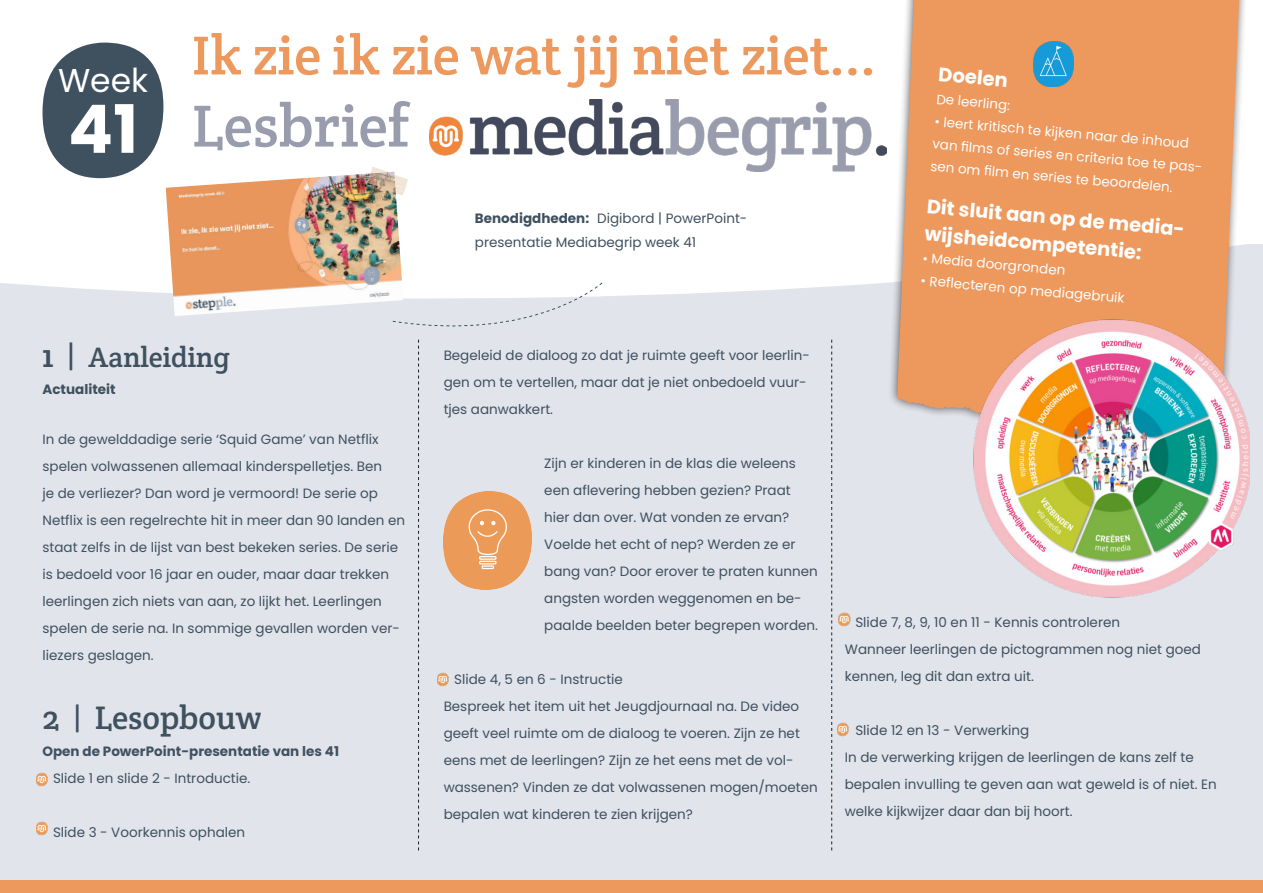
<style>
.page{position:relative;width:1263px;height:893px;background:#fff}
.page>*{position:absolute;margin:0;border:0;box-sizing:border-box;transform-origin:0 0}
.t1{font:700 66.75px "Poppins";color:#fff}
.t2{font:60px "Crete Round";color:#989cac}
.t3{font:55.5px "Crete Round";color:#ed985c}
.t4{font:33px "Crete Round";color:#3f505f}
.t5{font:33px "Poppins";color:#fff}
.t6{font:28.5px "Crete Round";color:#3f505f}
.t7{font:700 19.5px/27px "Poppins";color:#fff}
.t8{font:13.5px/27px "Poppins";color:#3f505f}
.t9{font:13.5px/22.5px "Poppins";color:#fff}
.t10{font:700 13.5px "Poppins";color:#405261}
.t11{font:700 13.5px "Poppins";color:#3f505f}
.s1{font-weight:700}
.s2{font-size:33px}
</style>
<div class="page">
<div style="left:0;top:244px;width:1263px;height:649px;background:#e1e4ea"></div>
<svg style="left:0;top:42px;width:873px;height:254px"></svg>
<svg style="left:43px;top:43px;width:120px;height:135px"></svg>
<div style="left:0;top:880px;width:1263px;height:13px;background:#ed985c"></div>
<svg style="left:873px;top:0;width:377px;height:460px"></svg>
<svg style="left:897px;top:0;width:342px;height:452px;background:#eb9d66"></svg>
<svg style="left:831px;top:340px;width:1px;height:510px"></svg>
<svg style="left:392px;top:282px;width:211px;height:568px"></svg>
<img style="left:430px;top:100px;width:457px;height:71px">
<img style="left:1033px;top:42px;width:40px;height:44px">
<img style="left:166px;top:172px;width:237px;height:144px">
<img style="left:967px;top:312px;width:282px;height:286px">
<img style="left:839px;top:612px;width:12px;height:15px">
<img style="left:837px;top:722px;width:12px;height:15px">
<svg style="left:367px;top:166px;width:41px;height:30px"></svg>
<img style="left:437px;top:672px;width:13px;height:16px">
<img style="left:36px;top:821px;width:12px;height:15px">
<img style="left:36px;top:772px;width:12px;height:15px">
<img style="left:444px;top:491px;width:88px;height:99px">
<p class="t5" style="left:58px;top:62px;width:92px">Week</p>
<p class="t1" style="left:68px;top:91px;width:72px">41</p>
<p class="t3" style="left:192px;top:20px;width:686px">Ik zie ik zie wat jij niet ziet...</p>
<p class="t2" style="left:192px;top:87px;width:219px">Lesbrief</p>
<p class="t8" style="left:475px;top:205px;width:274px"><span class="s1">Benodigdheden:</span> Digibord | PowerPoint-</p>
<p class="t8" style="left:475px;top:229px;width:223px">presentatie Mediabegrip week 41</p>
<p class="t7" style="left:940px;top:61px;width:71px;rotate:5deg">Doelen</p>
<p class="t9" style="left:937px;top:88px;width:75px;rotate:5deg">De leerling:</p>
<p class="t9" style="left:935px;top:110px;width:272px;rotate:5deg">• leert kritisch te kijken naar de inhoud van fi lms of series en criteria toe te pas&shy;sen om fi lm en series te beoordelen.</p>
<p class="t7" style="left:928px;top:193px;width:260px;rotate:5deg">Dit sluit aan op de media&shy;wijsheidcompetentie:</p>
<p class="t9" style="left:923px;top:247px;width:145px;rotate:5deg">• Media doorgronden</p>
<p class="t9" style="left:921px;top:269px;width:206px;rotate:5deg">• Refl ecteren op mediagebruik</p>
<p class="t6" style="left:43px;top:339px;width:189px"><span class="s2">1 |</span> Aanleiding</p>
<p class="t11" style="left:43px;top:382px;width:75px">Actualiteit</p>
<p class="t8" style="left:43px;top:426px;width:364px">In de gewelddadige serie ‘Squid Game’ van Netflix spelen volwassenen allemaal kinderspelletjes. Ben<br>je de verliezer? Dan word je vermoord! De serie op Netflix is een regelrechte hit in meer dan 90 landen en staat zelfs in de lijst van best bekeken series. De serie is bedoeld voor 16 jaar en ouder, maar daar trekken leerlingen zich niets van aan, zo lijkt het. Leerlingen spelen de serie na. In sommige gevallen worden ver&shy;liezers geslagen.</p>
<p class="t4" style="left:43px;top:696px;width:221px">2 | Lesopbouw</p>
<p class="t10" style="left:43px;top:743px;width:298px">Open de PowerPoint-presentatie van les 41</p>
<p class="t8" style="left:53px;top:765px;width:199px">Slide 1 en slide 2 - Introductie.</p>
<p class="t8" style="left:53px;top:819px;width:194px">Slide 3 - Voorkennis ophalen</p>
<p class="t8" style="left:444px;top:342px;width:368px">Begeleid de dialoog zo dat je ruimte geeft voor leerlin&shy;gen om te vertellen, maar dat je niet onbedoeld vuur&shy;tjes aanwakkert.</p>
<p class="t8" style="left:544px;top:450px;width:275px">Zijn er kinderen in de klas die weleens een aflevering hebben gezien? Praat hier dan over. Wat vonden ze ervan?<br>Voelde het echt of nep? Werden ze er bang van? Door erover te praten kunnen angsten worden weggenomen en be&shy;paalde beelden beter begrepen worden.</p>
<p class="t8" style="left:454px;top:666px;width:170px">Slide 4, 5 en 6 - Instructie</p>
<p class="t8" style="left:444px;top:693px;width:376px">Bespreek het item uit het Jeugdjournaal na. De video geeft veel ruimte om de dialoog te voeren. Zijn ze het eens met de leerlingen? Zijn ze het eens met de vol&shy;wassenen? Vinden ze dat volwassenen mogen/moeten bepalen wat kinderen te zien krijgen?</p>
<p class="t8" style="left:855px;top:608px;width:266px">Slide 7, 8, 9, 10 en 11 - Kennis controleren</p>
<p class="t8" style="left:845px;top:635px;width:358px">Wanneer leerlingen de pictogrammen nog niet goed kennen, leg dit dan extra uit.</p>
<p class="t8" style="left:855px;top:716px;width:175px">Slide 12 en 13 - Verwerking</p>
<p class="t8" style="left:845px;top:743px;width:373px">In de verwerking krijgen de leerlingen de kans zelf te bepalen invulling te geven aan wat geweld is of niet. En welke kijkwijzer daar dan bij hoort.</p>
</div>
